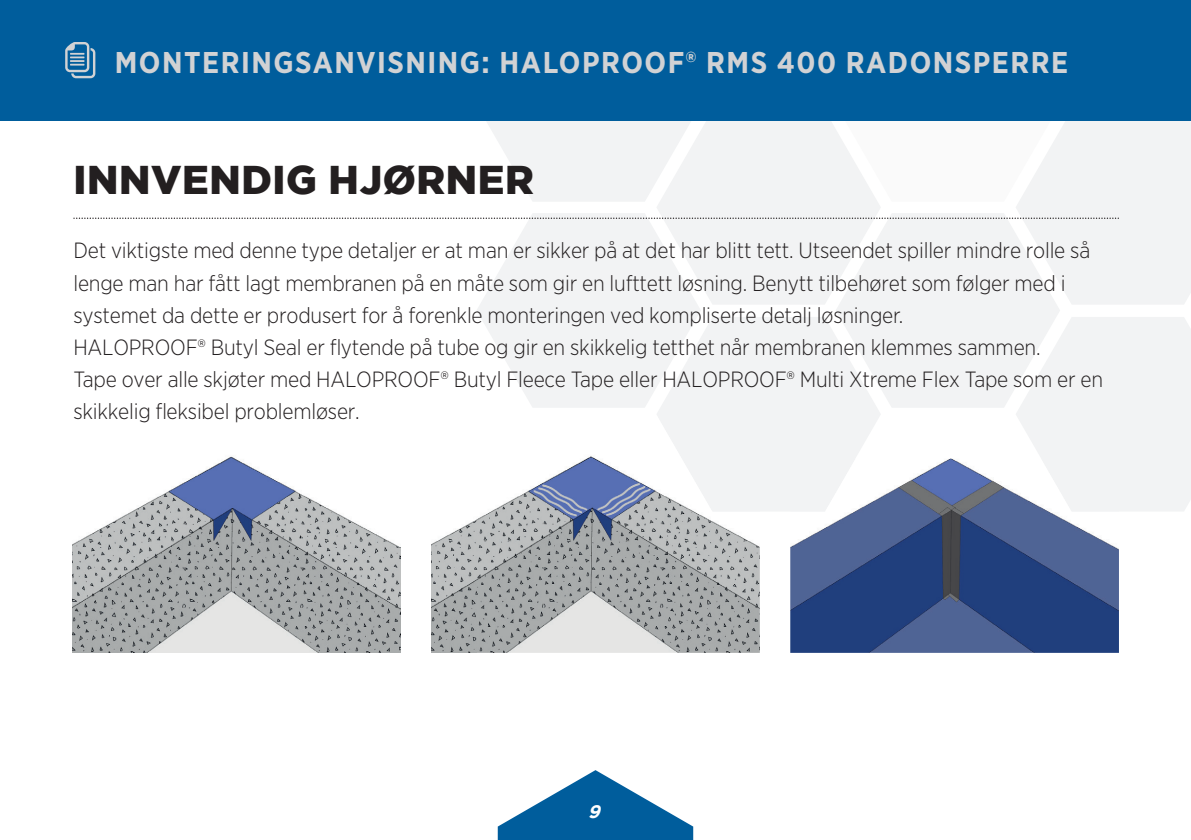
<style>
.page{position:relative;width:1191px;height:840px;background:#fff}
.page>*{position:absolute;margin:0;border:0;box-sizing:border-box;transform-origin:0 0}
.t1{font:900 40px "Gotham";letter-spacing:.015em;color:#231f20}
.t2{font:700 30px "Gotham Narrow";letter-spacing:.05em;color:#d1d2d4}
.t3{font:300 22px/32px "Gotham Narrow";letter-spacing:-.01em;color:#231f20}
.t4{font:italic 700 18px "Gotham";color:#fff}
</style>
<div class="page">
<svg style="left:477px;top:304px;width:224px;height:103px;fill:#f2f3f4"></svg>
<svg style="left:656px;top:317px;width:225px;height:194px;fill:#f2f3f4"></svg>
<div style="left:835px;top:304px;width:225px;height:103px;background:#f2f3f4"></div>
<div style="left:1015px;top:317px;width:176px;height:194px;background:#f2f3f4"></div>
<div style="left:0;top:0;width:1191px;height:120px;background:#005d9c"></div>
<svg style="left:65px;top:42px;width:30px;height:36px"></svg>
<svg style="left:498px;top:770px;width:195px;height:69px"></svg>
<svg style="left:73px;top:120px;width:1118px;height:184px"></svg>
<img style="left:72px;top:456px;width:329px;height:196px">
<img style="left:431px;top:416px;width:329px;height:236px">
<img style="left:658px;top:416px;width:102px;height:95px">
<img style="left:790px;top:458px;width:329px;height:194px">
<img style="left:790px;top:458px;width:65px;height:53px">
<img style="left:1041px;top:458px;width:78px;height:53px">
<h2 class="t2" style="left:115px;top:43px;width:955px">MONTERINGSANVISNING: HALOPROOF® RMS 400 RADONSPERRE</h2>
<h1 class="t1" style="left:74px;top:157px;width:462px">INNVENDIG HJØRNER</h1>
<p class="t3" style="left:73px;top:234px;width:1031px">Det viktigste med denne type detaljer er at man er sikker på at det har blitt tett. Utseendet spiller mindre rolle så lenge man har fått lagt membranen på en måte som gir en lufttett løsning. Benytt tilbehøret som følger med i systemet da dette er produsert for å forenkle monteringen ved kompliserte detalj løsninger.<br>HALOPROOF® Butyl Seal er flytende på tube og gir en skikkelig tetthet når membranen klemmes sammen.<br>Tape over alle skjøter med HALOPROOF® Butyl Fleece Tape eller HALOPROOF® Multi Xtreme Flex Tape som er en skikkelig fleksibel problemløser.</p>
<p class="t4" style="left:588px;top:800px;width:19px">9</p>
</div>
